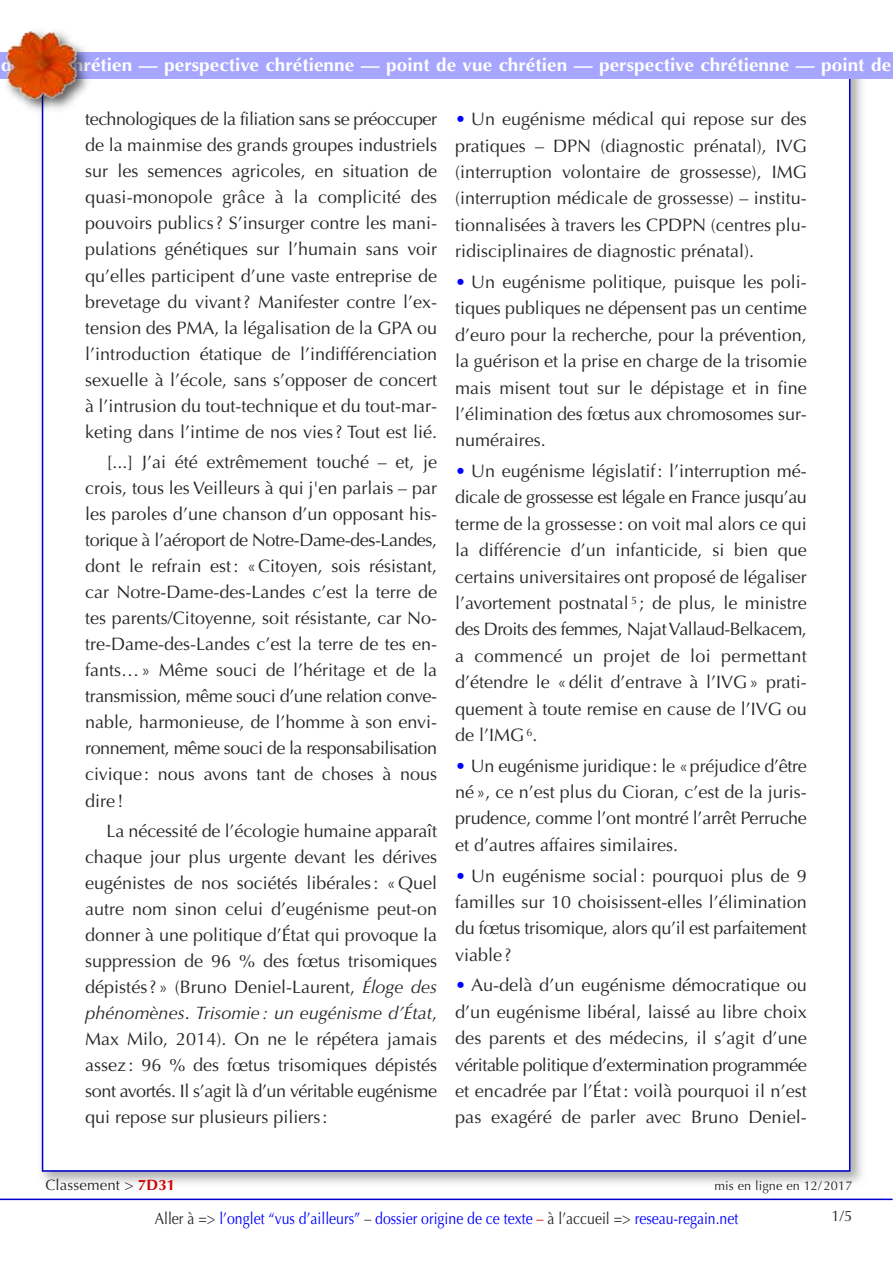
<style>
.page{position:relative;width:893px;height:1263px;background:#fff}
.page>*{position:absolute;margin:0;border:0;box-sizing:border-box;transform-origin:0 0}
.t1{font:18px/26.1px "Optima";color:#272526;text-align:justify}
.t2{font:700 18px "Optima";letter-spacing:.005em;color:#fff;scale:1.05 1}
.t3{font:16.5px "Optima";color:#00f;scale:.85 1}
.t4{font:15px "Optima";letter-spacing:.01em;color:#272526}
.t5{font:12.75px "Optima";letter-spacing:.01em;color:#272526}
.s1{font-style:italic}
.s2{color:#00f}
.s3{font-weight:700;color:#c00}
.s4{color:#272526}
.s5{color:#c00}
</style>
<div class="page">
<img style="left:41px;top:78px;width:829px;height:1106px">
<div style="left:43px;top:67px;width:806px;height:1103px;background:#fff"></div>
<hr style="left:0;top:1198px;width:893px;height:2px;background:#00c">
<div style="left:0;top:52px;width:893px;height:26px;background:#a6a6ff"></div>
<img style="left:0;top:31px;width:98px;height:89px">
<img style="left:4px;top:30px;width:75px;height:71px;border-radius:36px">
<p class="t2" style="left:1px;top:54px;width:849px">de vue chrétien — perspective chrétienne — point de vue chrétien — perspective chrétienne — point de</p>
<p class="t1" style="left:85px;top:106px;width:353px">technologiques de la filiation sans se préoccuper de la mainmise des grands groupes industriels sur les semences agricoles, en situation de quasi-monopole grâce à la complicité des pouvoirs publics? S’insurger contre les mani&shy;pulations génétiques sur l’humain sans voir qu’elles participent d’une vaste entreprise de brevetage du vivant? Manifester contre l’ex&shy;tension des PMA, la légalisation de la GPA ou l’introduction étatique de l’indifférenciation sexuelle à l’école, sans s’opposer de concert à l’intrusion du tout-technique et du tout-mar&shy;keting dans l’intime de nos vies? Tout est lié.</p>
<p class="t1" style="left:85px;top:449px;width:353px;text-indent:21px">[...] J’ai été extrêmement touché – et, je crois, tous les Veilleurs à qui j'en parlais – par les paroles d’une chanson d’un opposant his&shy;torique à l’aéroport de Notre-Dame-des-Landes, dont le refrain est: «Citoyen, sois résistant, car Notre-Dame-des-Landes c’est la terre de tes parents/Citoyenne, soit résistante, car No&shy;tre-Dame-des-Landes c’est la terre de tes en&shy;fants…» Même souci de l’héritage et de la transmission, même souci d’une relation conve&shy;nable, harmonieuse, de l’homme à son envi&shy;ronnement, même souci de la responsabilisation civique: nous avons tant de choses à nous dire!</p>
<p class="t1" style="left:85px;top:818px;width:353px;text-indent:21px">La nécessité de l’écologie humaine apparaît chaque jour plus urgente devant les dérives eugénistes de nos sociétés libérales: «Quel autre nom sinon celui d’eugénisme peut-on donner à une politique d’État qui provoque la suppression de 96 % des fœtus trisomiques dépistés?» (Bruno Deniel-Laurent, <span class="s1">Éloge des phénomènes</span>. <span class="s1">Trisomie : un eugénisme d’État</span>, Max Milo, 2014). On ne le répétera jamais assez: 96 % des fœtus trisomiques dépistés sont avortés. Il s’agit là d’un véritable eugénisme qui repose sur plusieurs piliers:</p>
<p class="t1" style="left:455px;top:106px;width:353px"><span class="s2">•</span> Un eugénisme médical qui repose sur des pratiques – DPN (diagnostic prénatal), IVG (interruption volontaire de grossesse), IMG (interruption médicale de grossesse) – institu&shy;tionnalisées à travers les CPDPN (centres plu&shy;ridisciplinaires de diagnostic prénatal).</p>
<p class="t1" style="left:455px;top:269px;width:353px"><span class="s2">•</span> Un eugénisme politique, puisque les poli&shy;tiques publiques ne dépensent pas un centime d’euro pour la recherche, pour la prévention, la guérison et la prise en charge de la trisomie mais misent tout sur le dépistage et in fine l’élimination des fœtus aux chromosomes sur&shy;numéraires.</p>
<p class="t1" style="left:455px;top:458px;width:353px"><span class="s2">•</span> Un eugénisme législatif: l’interruption mé&shy;dicale de grossesse est légale en France jusqu’au terme de la grossesse : on voit mal alors ce qui la différencie d’un infanticide, si bien que certains universitaires ont proposé de légaliser l’avortement postnatal <sup>5</sup> ; de plus, le ministre des Droits des femmes, NajatVallaud-Belkacem, a commencé un projet de loi permettant d’étendre le «délit d’entrave à l’IVG» prati&shy;quement à toute remise en cause de l’IVG ou de l’IMG <sup>6</sup>.</p>
<p class="t1" style="left:455px;top:752px;width:353px"><span class="s2">•</span> Un eugénisme juridique: le «préjudice d’être né », ce n’est plus du Cioran, c’est de la juris&shy;prudence, comme l’ont montré l’arrêt Perruche et d’autres affaires similaires.</p>
<p class="t1" style="left:455px;top:862px;width:353px"><span class="s2">•</span> Un eugénisme social: pourquoi plus de 9 familles sur 10 choisissent-elles l’élimination du fœtus trisomique, alors qu’il est parfaitement viable?</p>
<p class="t1" style="left:455px;top:972px;width:353px"><span class="s2">•</span> Au-delà d’un eugénisme démocratique ou d’un eugénisme libéral, laissé au libre choix des parents et des médecins, il s’agit d’une véritable politique d’extermination programmée et encadrée par l’État: voilà pourquoi il n’est pas exagéré de parler avec Bruno Deniel-</p>
<p class="t4" style="left:45px;top:1176px;width:131px">Classement &gt; <span class="s3">7D31</span></p>
<p class="t5" style="left:714px;top:1178px;width:139px">mis en ligne en 12/ 2017</p>
<p class="t3" style="left:155px;top:1208px;width:688px"><span class="s4">Aller à =&gt;</span> l’onglet “vus d’ailleurs” <span class="s4">–</span> dossier origine de ce texte <span class="s5">–</span> <span class="s4">à l’accueil =&gt;</span> reseau-regain.net</p>
<p class="t4" style="left:832px;top:1207px;width:22px">1/5</p>
</div>
